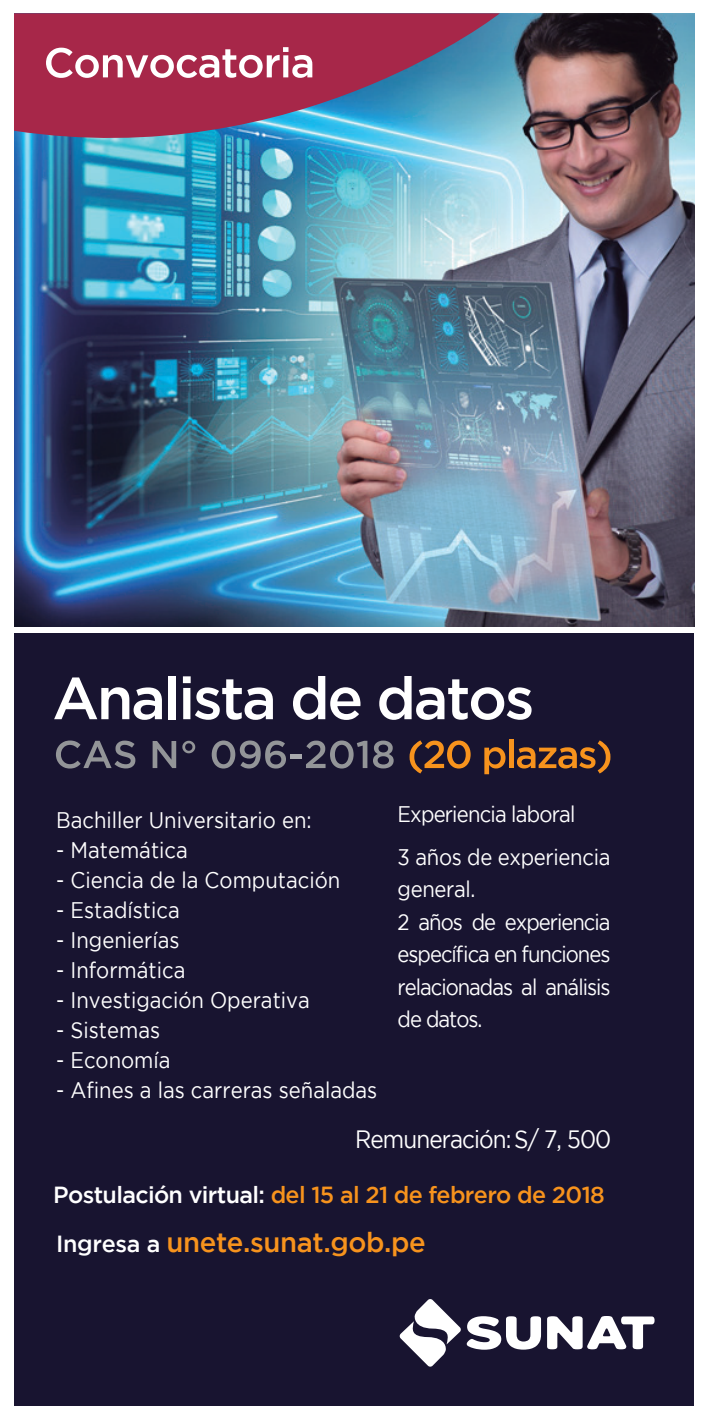
<style>
.page{position:relative;width:709px;height:1418px;background:#fff}
.page>*{position:absolute;margin:0;border:0;box-sizing:border-box;transform-origin:0 0}
.t1{font:500 27.5px "Gotham";letter-spacing:-.015em;color:#f7931d}
.t2{font:25px "Gotham";letter-spacing:-.04em;color:#fff;scale:.9 1}
.t3{font:500 23.25px "Gotham";letter-spacing:-.03em;color:#f7931d}
.t4{font:22.5px "Gotham";color:#fff;scale:.9 1}
.t5{font:22.5px/32.5px "Gotham";letter-spacing:-.05em;color:#fff;scale:.9 1}
.t6{font:22.5px "Gotham";letter-spacing:-.04em;color:#fff;scale:.9 1}
.s1{color:#fff}
.s2{font-size:23.25px;color:#fff}
</style>
<div class="page">
<div style="left:14px;top:632px;width:680px;height:773px;background:#181430"></div>
<svg style="left:54px;top:677px;width:108px;height:43px"></svg>
<div style="left:169px;top:676px;width:7px;height:43px;background:#fff"></div>
<div style="left:183px;top:688px;width:7px;height:31px;background:#fff"></div>
<div style="left:183px;top:676px;width:8px;height:7px;background:#fff"></div>
<svg style="left:195px;top:679px;width:78px;height:41px"></svg>
<svg style="left:293px;top:676px;width:67px;height:44px"></svg>
<svg style="left:379px;top:676px;width:152px;height:44px"></svg>
<img style="left:14px;top:14px;width:680px;height:613px">
<svg style="left:399px;top:1299px;width:62px;height:67px"></svg>
<svg style="left:467px;top:1316px;width:74px;height:33px"></svg>
<svg style="left:547px;top:1316px;width:107px;height:33px"></svg>
<svg style="left:56px;top:740px;width:79px;height:28px"></svg>
<svg style="left:153px;top:741px;width:23px;height:27px"></svg>
<svg style="left:182px;top:740px;width:13px;height:13px"></svg>
<svg style="left:212px;top:740px;width:74px;height:28px"></svg>
<hr style="left:290px;top:754px;width:12px;height:4px;background:#a8a9ad">
<svg style="left:306px;top:740px;width:61px;height:28px"></svg>
<svg style="left:373px;top:740px;width:20px;height:28px"></svg>
<svg style="left:409px;top:740px;width:61px;height:33px"></svg>
<svg style="left:484px;top:747px;width:21px;height:27px"></svg>
<div style="left:509px;top:739px;width:5px;height:29px;background:#f7931d"></div>
<svg style="left:517px;top:740px;width:93px;height:33px"></svg>
<img style="left:14px;top:13px;width:486px;height:160px">
<svg style="left:46px;top:47px;width:266px;height:31px"></svg>
<p class="t4" style="left:56px;top:807px;width:285px">Bachiller Universitario en:</p>
<p class="t4" style="left:56px;top:837px;width:148px">- Matemática</p>
<p class="t4" style="left:56px;top:867px;width:317px">- Ciencia de la Computación</p>
<p class="t4" style="left:56px;top:897px;width:139px">- Estadística</p>
<p class="t4" style="left:56px;top:927px;width:138px">- Ingenierías</p>
<p class="t4" style="left:56px;top:957px;width:145px">- Informática</p>
<p class="t4" style="left:56px;top:987px;width:283px">- Investigación Operativa</p>
<p class="t4" style="left:56px;top:1017px;width:117px">- Sistemas</p>
<p class="t4" style="left:56px;top:1047px;width:129px">- Economía</p>
<p class="t4" style="left:56px;top:1077px;width:358px">- Afines a las carreras señaladas</p>
<p class="t6" style="left:397px;top:802px;width:199px">Experiencia laboral</p>
<p class="t5" style="left:397px;top:840px;width:238px">3 años de experiencia general.<br>2 años de experiencia específica en funciones relacionadas al análisis de datos.</p>
<p class="t2" style="left:355px;top:1125px;width:286px">Remuneración:S/ 7, 500</p>
<p class="t3" style="left:53px;top:1181px;width:553px"><span class="s1">Postulación virtual:</span> del 15 al 21 de febrero de 2018</p>
<p class="t1" style="left:56px;top:1226px;width:371px"><span class="s2">Ingresa a</span> unete.sunat.gob.pe</p>
</div>
